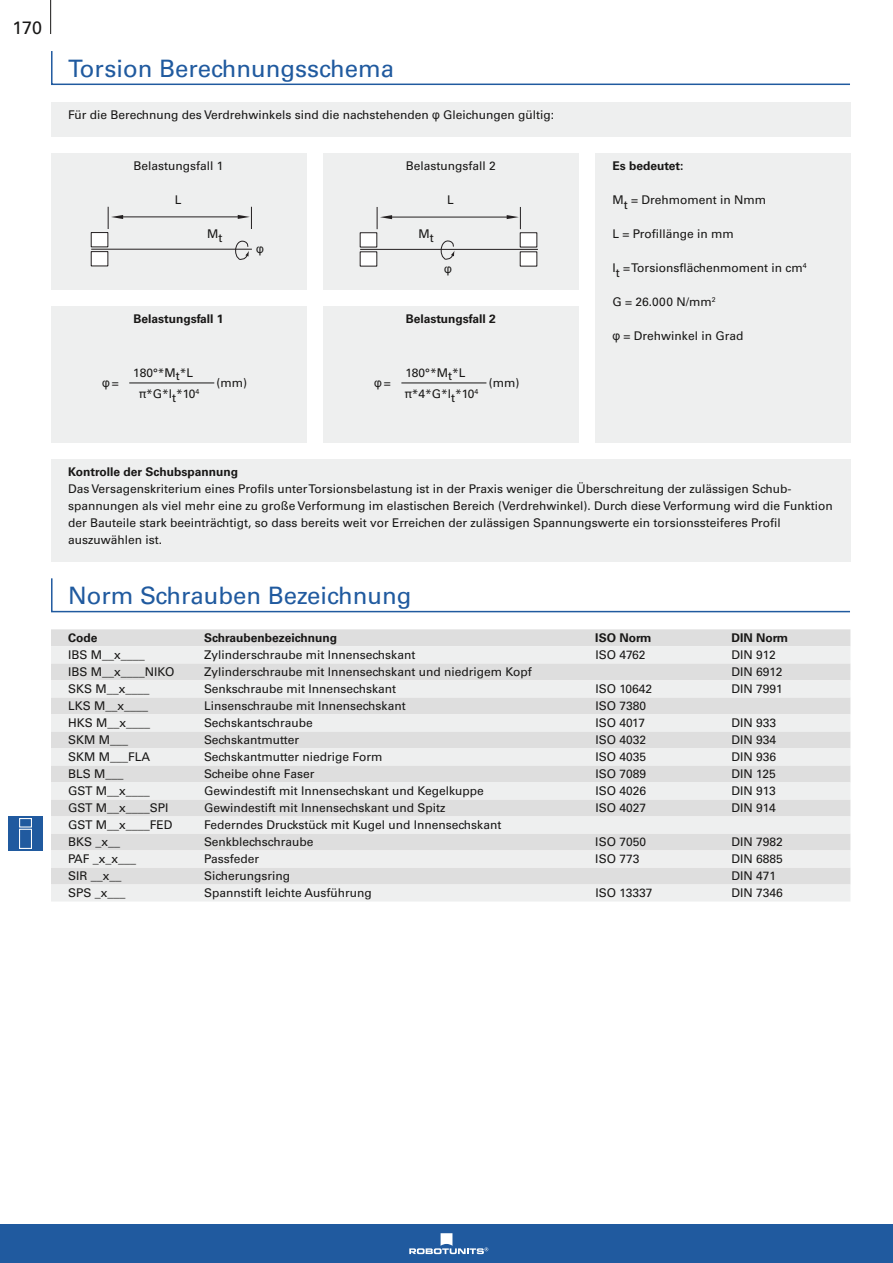
<style>
.page{position:relative;width:893px;height:1263px;background:#fff}
.page>*{position:absolute;margin:0;border:0;box-sizing:border-box;transform-origin:0 0}
.t1{font:24px "Univers";color:#205a9f}
.t2{font:18px "Univers";color:#181716}
.t3{font:12px/17px "Univers";color:#181716}
.t4{font:700 12px "Univers";color:#181716}
.t5{font:12px "Arial";color:#181716}
.s1{font-family:"Arial"}
.s2{font-family:"Univers"}
.s3{font-family:"Helvetica"}
</style>
<div class="page">
<div style="left:0;top:1225px;width:893px;height:38px;background:#205a9f"></div>
<svg style="left:409px;top:1233px;width:79px;height:21px"></svg>
<hr style="left:50px;top:0;width:1px;height:34px;background:#181716">
<svg style="left:51px;top:51px;width:799px;height:35px"></svg>
<svg style="left:51px;top:578px;width:799px;height:35px"></svg>
<div style="left:51px;top:102px;width:799px;height:34px;background:#eeefef"></div>
<div style="left:51px;top:459px;width:799px;height:102px;background:#eeefef"></div>
<div style="left:323px;top:306px;width:255px;height:136px;background:#eeefef"></div>
<div style="left:51px;top:306px;width:255px;height:136px;background:#eeefef"></div>
<div style="left:51px;top:153px;width:255px;height:136px;background:#eeefef"></div>
<div style="left:323px;top:153px;width:255px;height:136px;background:#eeefef"></div>
<div style="left:91px;top:252px;width:17px;height:14px;background:#fff"></div>
<div style="left:91px;top:251px;width:17px;height:15px;border:1px solid #231f20"></div>
<div style="left:91px;top:233px;width:17px;height:14px;background:#fff"></div>
<div style="left:91px;top:232px;width:17px;height:15px;border:1px solid #231f20"></div>
<hr style="left:91px;top:249px;width:161px;height:1px;background:#231f20">
<svg style="left:235px;top:240px;width:14px;height:20px"></svg>
<hr style="left:119px;top:217px;width:120px;height:1px;background:#231f20">
<svg style="left:238px;top:207px;width:14px;height:22px"></svg>
<svg style="left:108px;top:207px;width:15px;height:22px"></svg>
<svg style="left:440px;top:240px;width:15px;height:20px"></svg>
<div style="left:520px;top:252px;width:17px;height:14px;background:#fff"></div>
<div style="left:360px;top:252px;width:17px;height:14px;background:#fff"></div>
<div style="left:520px;top:233px;width:17px;height:14px;background:#fff"></div>
<div style="left:520px;top:232px;width:17px;height:15px;border:1px solid #231f20"></div>
<div style="left:360px;top:233px;width:17px;height:14px;background:#fff"></div>
<div style="left:360px;top:232px;width:17px;height:15px;border:1px solid #231f20"></div>
<hr style="left:360px;top:249px;width:178px;height:1px;background:#231f20">
<hr style="left:388px;top:217px;width:120px;height:1px;background:#231f20">
<svg style="left:507px;top:207px;width:14px;height:22px"></svg>
<svg style="left:377px;top:207px;width:15px;height:22px"></svg>
<hr style="left:129px;top:383px;width:85px;height:1px;background:#181716">
<hr style="left:401px;top:383px;width:85px;height:1px;background:#181716">
<div style="left:595px;top:153px;width:255px;height:289px;background:#eeefef"></div>
<div style="left:9px;top:816px;width:34px;height:34px;background:#205a9f"></div>
<div style="left:19px;top:829px;width:13px;height:20px;border:1px solid #fff"></div>
<div style="left:19px;top:818px;width:13px;height:9px;border:1px solid #fff"></div>
<div style="left:51px;top:629px;width:799px;height:17px;background:#dedede"></div>
<svg style="left:51px;top:646px;width:799px;height:255px;background:#e6e7e7"></svg>
<h2 class="t2" style="left:12px;top:21px;width:31px">170</h2>
<h1 class="t1" style="left:68px;top:59px;width:328px">Torsion Berechnungsschema</h1>
<p class="t3" style="left:68px;top:107px;width:487px">Für die Berechnung des Verdrehwinkels sind die nachstehenden <span class="s1">φ</span> Gleichungen gültig:</p>
<p class="t3" style="left:134px;top:158px;width:92px">Belastungsfall 1</p>
<p class="t3" style="left:406px;top:158px;width:92px">Belastungsfall 2</p>
<p class="t3" style="left:175px;top:192px;width:8px">L</p>
<p class="t3" style="left:447px;top:192px;width:8px">L</p>
<p class="t3" style="left:207px;top:228px;width:17px">Mt</p>
<p class="t3" style="left:418px;top:228px;width:17px">Mt</p>
<p class="t5" style="left:256px;top:242px;width:9px">φ</p>
<p class="t5" style="left:444px;top:262px;width:9px">φ</p>
<p class="t4" style="left:134px;top:314px;width:92px">Belastungsfall 1</p>
<p class="t4" style="left:406px;top:314px;width:92px">Belastungsfall 2</p>
<p class="t3" style="left:133px;top:365px;width:61px">180°*Mt*L</p>
<p class="t3" style="left:405px;top:365px;width:61px">180°*Mt*L</p>
<p class="t5" style="left:102px;top:376px;width:18px">φ<span class="s2">=</span></p>
<p class="t3" style="left:217px;top:376px;width:32px">(mm)</p>
<p class="t3" style="left:489px;top:376px;width:32px">(mm)</p>
<p class="t5" style="left:374px;top:376px;width:18px">φ<span class="s2">=</span></p>
<p class="t3" style="left:140px;top:386px;width:61px"><span class="s3">π</span>*G*lt*10<sup>4</sup></p>
<p class="t3" style="left:405px;top:386px;width:75px"><span class="s3">π</span>*4*G*lt*10<sup>4</sup></p>
<p class="t4" style="left:612px;top:161px;width:73px">Es bedeutet:</p>
<p class="t3" style="left:612px;top:192px;width:155px">Mt = Drehmoment in Nmm</p>
<p class="t3" style="left:612px;top:226px;width:123px">L = Profillänge in mm</p>
<p class="t3" style="left:612px;top:260px;width:196px">It = Torsionsflächenmoment in cm<sup>4</sup></p>
<p class="t3" style="left:612px;top:294px;width:105px">G = 26.000 N/mm<sup>2</sup></p>
<p class="t3" style="left:612px;top:329px;width:133px"><span class="s1">φ</span> = Drehwinkel in Grad</p>
<p class="t4" style="left:68px;top:468px;width:171px">Kontrolle der Schubspannung</p>
<p class="t3" style="left:68px;top:482px;width:766px">Das Versagenskriterium eines Profils unter Torsionsbelastung ist in der Praxis weniger die Überschreitung der zulässigen Schub&shy;spannungen als viel mehr eine zu große Verformung im elastischen Bereich (Verdrehwinkel). Durch diese Verformung wird die Funktion der Bauteile stark beeinträchtigt, so dass bereits weit vor Erreichen der zulässigen Spannungswerte ein torsionssteiferes Profil auszuwählen ist.</p>
<h1 class="t1" style="left:68px;top:586px;width:345px">Norm Schrauben Bezeichnung</h1>
<p class="t4" style="left:68px;top:633px;width:31px">Code</p>
<p class="t4" style="left:204px;top:633px;width:135px">Schraubenbezeichnung</p>
<p class="t4" style="left:595px;top:633px;width:58px">ISO Norm</p>
<p class="t4" style="left:731px;top:633px;width:58px">DIN Norm</p>
<p class="t3" style="left:68px;top:647px;width:78px">IBS M__x____</p>
<p class="t3" style="left:204px;top:647px;width:213px">Zylinderschraube mit Innensechskant</p>
<p class="t3" style="left:595px;top:647px;width:52px">ISO 4762</p>
<p class="t3" style="left:731px;top:647px;width:46px">DIN 912</p>
<p class="t3" style="left:68px;top:664px;width:108px">IBS M__x____NIKO</p>
<p class="t3" style="left:204px;top:664px;width:329px">Zylinderschraube mit Innensechskant und niedrigem Kopf</p>
<p class="t3" style="left:731px;top:664px;width:53px">DIN 6912</p>
<p class="t3" style="left:68px;top:681px;width:83px">SKS M__x____</p>
<p class="t3" style="left:204px;top:681px;width:194px">Senkschraube mit Innensechskant</p>
<p class="t3" style="left:595px;top:681px;width:58px">ISO 10642</p>
<p class="t3" style="left:731px;top:681px;width:53px">DIN 7991</p>
<p class="t3" style="left:68px;top:698px;width:82px">LKS M__x____</p>
<p class="t3" style="left:204px;top:698px;width:203px">Linsenschraube mit Innensechskant</p>
<p class="t3" style="left:595px;top:698px;width:52px">ISO 7380</p>
<p class="t3" style="left:68px;top:715px;width:84px">HKS M__x____</p>
<p class="t3" style="left:204px;top:715px;width:110px">Sechskantschraube</p>
<p class="t3" style="left:595px;top:715px;width:51px">ISO 4017</p>
<p class="t3" style="left:731px;top:715px;width:46px">DIN 933</p>
<p class="t3" style="left:68px;top:732px;width:61px">SKM M___</p>
<p class="t3" style="left:204px;top:732px;width:97px">Sechskantmutter</p>
<p class="t3" style="left:595px;top:732px;width:52px">ISO 4032</p>
<p class="t3" style="left:731px;top:732px;width:46px">DIN 934</p>
<p class="t3" style="left:68px;top:749px;width:84px">SKM M___FLA</p>
<p class="t3" style="left:204px;top:749px;width:180px">Sechskantmutter niedrige Form</p>
<p class="t3" style="left:595px;top:749px;width:52px">ISO 4035</p>
<p class="t3" style="left:731px;top:749px;width:46px">DIN 936</p>
<p class="t3" style="left:68px;top:766px;width:57px">BLS M___</p>
<p class="t3" style="left:204px;top:766px;width:112px">Scheibe ohne Faser</p>
<p class="t3" style="left:595px;top:766px;width:52px">ISO 7089</p>
<p class="t3" style="left:731px;top:766px;width:46px">DIN 125</p>
<p class="t3" style="left:68px;top:783px;width:83px">GST M__x____</p>
<p class="t3" style="left:204px;top:783px;width:281px">Gewindestift mit Innensechskant und Kegelkuppe</p>
<p class="t3" style="left:595px;top:783px;width:52px">ISO 4026</p>
<p class="t3" style="left:731px;top:783px;width:46px">DIN 913</p>
<p class="t3" style="left:68px;top:800px;width:102px">GST M__x____SPI</p>
<p class="t3" style="left:204px;top:800px;width:243px">Gewindestift mit Innensechskant und Spitz</p>
<p class="t3" style="left:595px;top:800px;width:52px">ISO 4027</p>
<p class="t3" style="left:731px;top:800px;width:46px">DIN 914</p>
<p class="t3" style="left:68px;top:817px;width:106px">GST M__x____FED</p>
<p class="t3" style="left:204px;top:817px;width:299px">Federndes Druckstück mit Kugel und Innensechskant</p>
<p class="t3" style="left:68px;top:834px;width:54px">BKS _x__</p>
<p class="t3" style="left:204px;top:834px;width:111px">Senkblechschraube</p>
<p class="t3" style="left:595px;top:834px;width:52px">ISO 7050</p>
<p class="t3" style="left:731px;top:834px;width:53px">DIN 7982</p>
<p class="t3" style="left:68px;top:852px;width:70px">PAF _x_x___</p>
<p class="t3" style="left:204px;top:852px;width:56px">Passfeder</p>
<p class="t3" style="left:595px;top:852px;width:46px">ISO 773</p>
<p class="t3" style="left:731px;top:852px;width:53px">DIN 6885</p>
<p class="t3" style="left:68px;top:869px;width:55px">SIR __x__</p>
<p class="t3" style="left:204px;top:869px;width:88px">Sicherungsring</p>
<p class="t3" style="left:731px;top:869px;width:46px">DIN 471</p>
<p class="t3" style="left:68px;top:886px;width:59px">SPS _x___</p>
<p class="t3" style="left:204px;top:886px;width:169px">Spannstift leichte Ausführung</p>
<p class="t3" style="left:595px;top:886px;width:59px">ISO 13337</p>
<p class="t3" style="left:731px;top:886px;width:53px">DIN 7346</p>
</div>
